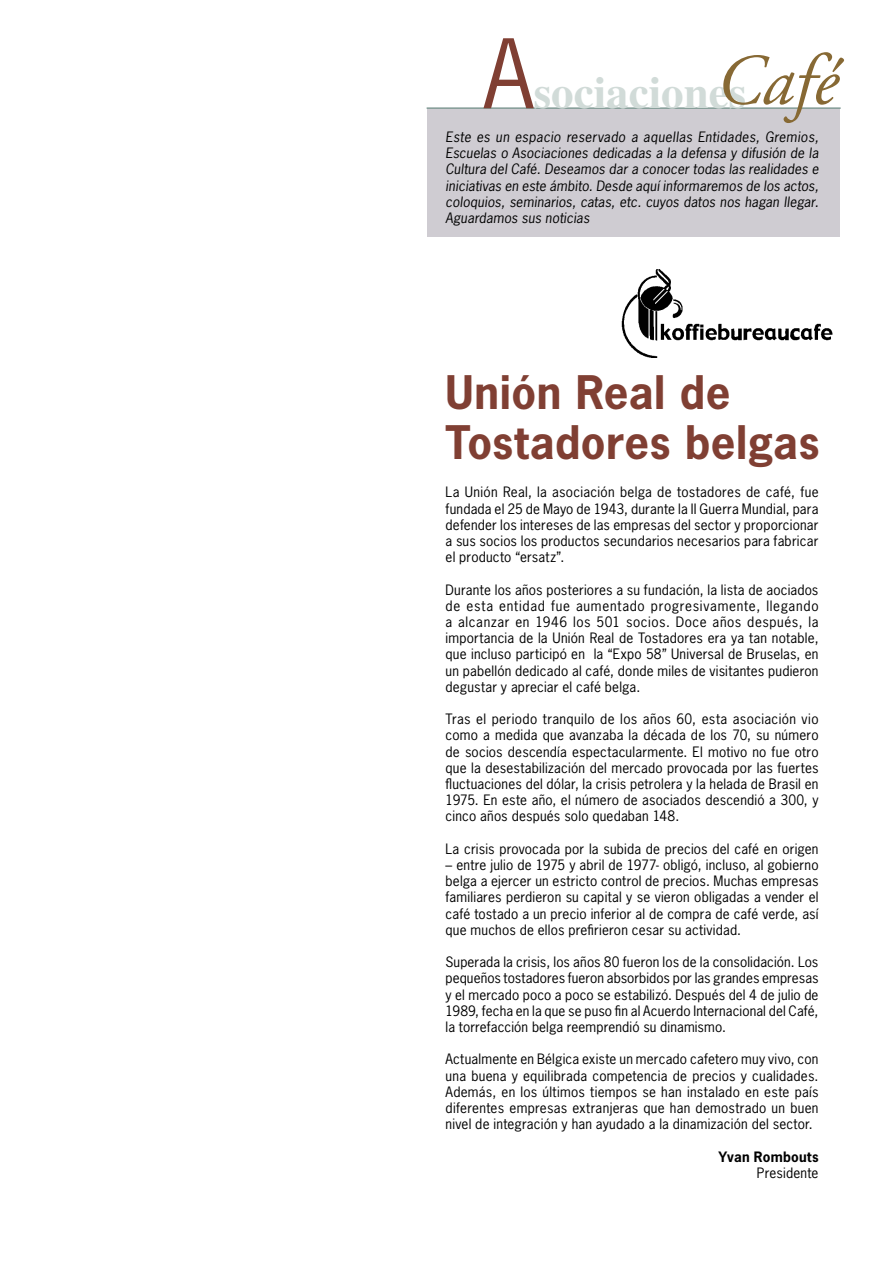
<style>
.page{position:relative;width:893px;height:1263px;background:#fff}
.page>*{position:absolute;margin:0;border:0;box-sizing:border-box;transform-origin:0 0}
.t1{font:italic 72px "Adobe Garamond";color:#876934}
.t2{font:700 45px "Times";color:#d1dbd8}
.t3{font:700 43.5px/49.5px "News Gothic";letter-spacing:.01em;color:#803f33}
.cuerpo_normal{font:13.5px/16.2px "News Gothic";letter-spacing:.015em;color:#000;text-align:justify}
.t4{font:italic 13.5px/16.2px "News Gothic";letter-spacing:.005em;color:#000;text-align:justify}
.cuerpo_normal-2{font:700 13.5px "News Gothic";letter-spacing:.02em;color:#000}
.s1{font-family:"News Gothic";font-weight:400;font-size:90px;color:#803f33}
</style>
<div class="page">
<div style="left:427px;top:109px;width:413px;height:128px;background:#cfccd2"></div>
<hr style="left:427px;top:108px;width:414px;height:1px;background:#3d645c">
<img style="left:621px;top:269px;width:212px;height:89px">
<p class="t2" style="left:483px;top:66px;width:264px"><span class="s1">A</span>sociaciones</p>
<p class="t1" style="left:716px;top:42px;width:123px">Café</p>
<p class="t4" style="left:446px;top:129px;width:375px">Este es un espacio reservado a aquellas Entidades, Gremios, Escuelas o Asociaciones dedicadas a la defensa y difusión de la Cultura del Café. Deseamos dar a conocer todas las realidades e iniciativas en este ámbito. Desde aquí informaremos de los actos, coloquios, seminarios, catas, etc. cuyos datos nos hagan llegar.<br>Aguardamos sus noticias</p>
<p class="t3" style="left:446px;top:367px;width:375px">Unión Real de<br>Tostadores belgas</p>
<p class="cuerpo_normal" style="left:446px;top:484px;width:374px">La Unión Real, la asociación belga de tostadores de café, fue fundada el 25 de Mayo de 1943, durante la II Guerra Mundial, para defender los intereses de las empresas del sector y proporcionar a sus socios los productos secundarios necesarios para fabricar el producto “ersatz”.</p>
<p class="cuerpo_normal" style="left:446px;top:581px;width:375px">Durante los años posteriores a su fundación, la lista de aociados de esta entidad fue aumentado progresivamente, llegando a alcanzar en 1946 los 501 socios. Doce años después, la importancia de la Unión Real de Tostadores era ya tan notable, que incluso participó en la “Expo 58” Universal de Bruselas, en un pabellón dedicado al café, donde miles de visitantes pudieron degustar y apreciar el café belga.</p>
<p class="cuerpo_normal" style="left:446px;top:711px;width:374px">Tras el periodo tranquilo de los años 60, esta asociación vio como a medida que avanzaba la década de los 70, su número de socios descendía espectacularmente. El motivo no fue otro que la desestabilización del mercado provocada por las fuertes fluctuaciones del dólar, la crisis petrolera y la helada de Brasil en 1975. En este año, el número de asociados descendió a 300, y cinco años después solo quedaban 148.</p>
<p class="cuerpo_normal" style="left:446px;top:840px;width:374px">La crisis provocada por la subida de precios del café en origen</p>
<p class="cuerpo_normal" style="left:446px;top:857px;width:374px">– entre julio de 1975 y abril de 1977- obligó, incluso, al gobierno belga a ejercer un estricto control de precios. Muchas empresas familiares perdieron su capital y se vieron obligadas a vender el café tostado a un precio inferior al de compra de café verde, así que muchos de ellos prefirieron cesar su actividad.</p>
<p class="cuerpo_normal" style="left:446px;top:954px;width:375px">Superada la crisis, los años 80 fueron los de la consolidación. Los pequeños tostadores fueron absorbidos por las grandes empresas y el mercado poco a poco se estabilizó. Después del 4 de julio de 1989, fecha en la que se puso fin al Acuerdo Internacional del Café, la torrefacción belga reemprendió su dinamismo.</p>
<p class="cuerpo_normal" style="left:446px;top:1051px;width:374px">Actualmente en Bélgica existe un mercado cafetero muy vivo, con una buena y equilibrada competencia de precios y cualidades.<br>Además, en los últimos tiempos se han instalado en este país diferentes empresas extranjeras que han demostrado un buen nivel de integración y han ayudado a la dinamización del sector.</p>
<p class="cuerpo_normal-2" style="left:718px;top:1147px;width:102px">Yvan Rombouts</p>
<p class="cuerpo_normal" style="left:757px;top:1164px;width:63px">Presidente</p>
</div>
